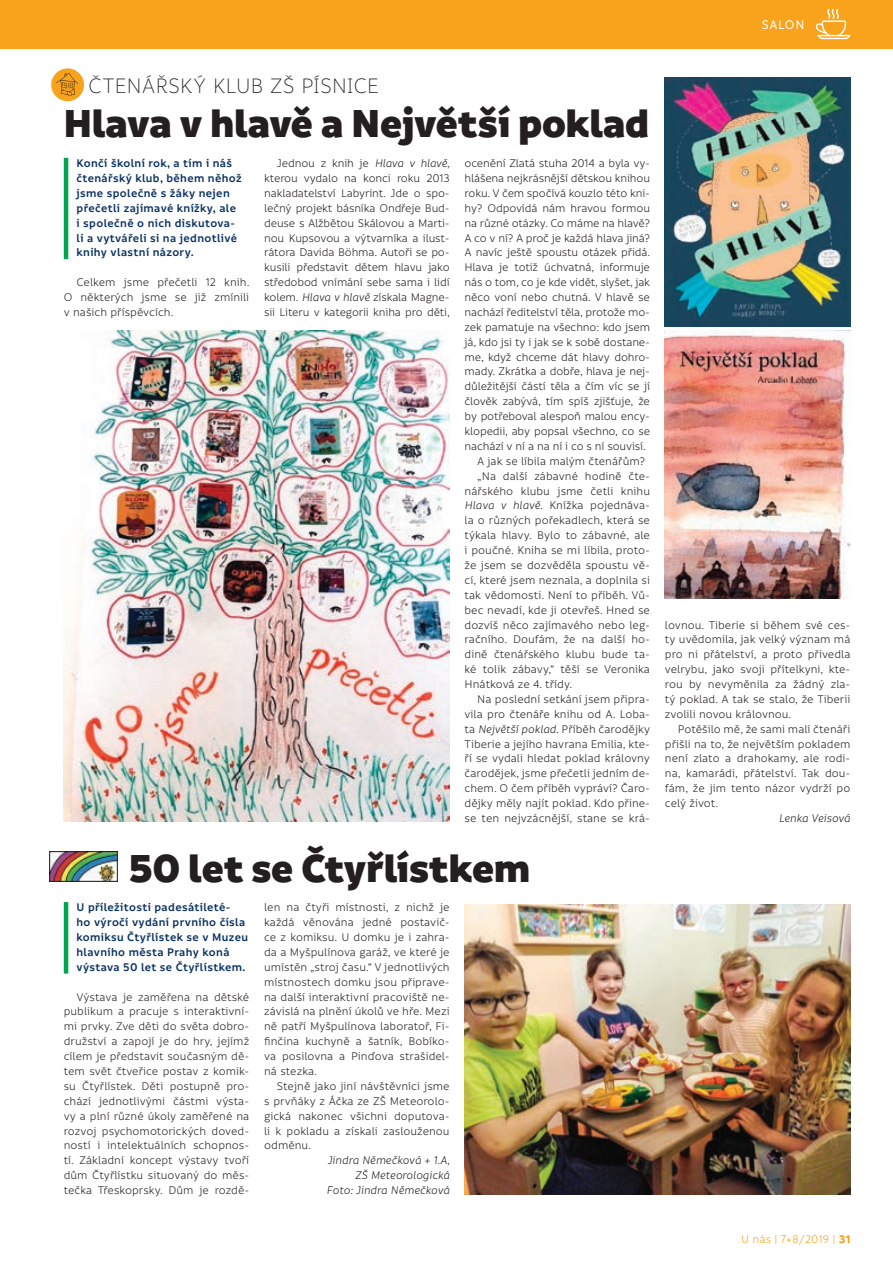
<style>
.page{position:relative;width:893px;height:1263px;background:#fff}
.page>*{position:absolute;margin:0;border:0;box-sizing:border-box;transform-origin:0 0}
.nadpis-01{font:900 42px "Informative";letter-spacing:-.005em;color:#231f20}
.sedy-nadtitul{font:300 22.5px "Informative";letter-spacing:-.01em;color:#231f20}
.t1{font:500 13.5px "Informative";letter-spacing:.045em;color:#fff}
.text{font:12px/14.9px "Informative";color:#231f20;text-align:justify}
.perex{font:600 12px/14.9px "Informative";letter-spacing:.03em;color:#083060}
.podpis{font:italic 12px/14.9px "Informative";color:#231f20;text-align:right}
.t2{font:12px "Informative";letter-spacing:.015em;color:#f9a21c}
.s1{font-style:italic}
.s2{font-weight:700}
</style>
<div class="page">
<div style="left:0;top:0;width:893px;height:48px;background:#f9a21c"></div>
<svg style="left:816px;top:9px;width:34px;height:30px"></svg>
<hr style="left:64px;top:158px;width:4px;height:101px;background:#00a54f">
<img style="left:665px;top:78px;width:185px;height:248px">
<img style="left:665px;top:331px;width:185px;height:268px">
<img style="left:64px;top:331px;width:386px;height:491px">
<div style="left:51px;top:68px;width:33px;height:33px;background:#f9a21c;border-radius:50%"></div>
<svg style="left:56px;top:73px;width:22px;height:23px"></svg>
<hr style="left:64px;top:902px;width:4px;height:71px;background:#00a54f">
<img style="left:465px;top:905px;width:385px;height:289px">
<img style="left:50px;top:852px;width:68px;height:29px">
<p class="t1" style="left:762px;top:18px;width:44px">SALON</p>
<p class="sedy-nadtitul" style="left:88px;top:74px;width:292px">ČTENÁŘSKÝ KLUB ZŠ PÍSNICE</p>
<p class="nadpis-01" style="left:64px;top:99px;width:587px">Hlava v hlavě a Největší poklad</p>
<p class="perex" style="left:77px;top:156px;width:167px">Končí školní rok, a tím i náš čtenářský klub, během něhož jsme společně s žáky nejen přečetli zajímavé knížky, ale i společně o nich diskutova&shy;li a vytvářeli si na jednotlivé knihy vlastní názory.</p>
<p class="text" style="left:64px;top:275px;width:187px;text-indent:13px">Celkem jsme přečetli 12 knih.<br>O některých jsme se již zmínili v našich příspěvcích.</p>
<p class="text" style="left:264px;top:156px;width:187px;text-indent:13px">Jednou z knih je <span class="s1">Hlava v hlavě</span>, kterou vydalo na konci roku 2013 nakladatelství Labyrint. Jde o spo&shy;lečný projekt básníka Ondřeje Bud&shy;deuse s Alžbětou Skálovou a Marti&shy;nou Kupsovou a výtvarníka a ilust&shy;rátora Davida Böhma. Autoři se po&shy;kusili představit dětem hlavu jako středobod vnímání sebe sama i lidí kolem. <span class="s1">Hlava v hlavě</span> získala Magne&shy;sii Literu v kategorii kniha pro děti,</p>
<p class="text" style="left:465px;top:156px;width:187px">ocenění Zlatá stuha 2014 a byla vy&shy;hlášena nejkrásnější dětskou knihou roku. V čem spočívá kouzlo této kni&shy;hy? Odpovídá nám hravou formou na různé otázky. Co máme na hlavě?<br>A co v ní? A proč je každá hlava jiná?<br>A navíc ještě spoustu otázek přidá.<br>Hlava je totiž úchvatná, informuje nás o tom, co je kde vidět, slyšet, jak něco voní nebo chutná. V hlavě se nachází ředitelství těla, protože mo&shy;zek pamatuje na všechno: kdo jsem já, kdo jsi ty i jak se k sobě dostane&shy;me, když chceme dát hlavy dohro&shy;mady. Zkrátka a dobře, hlava je nej&shy;důležitější částí těla a čím víc se jí člověk zabývá, tím spíš zjišťuje, že by potřeboval alespoň malou ency&shy;klopedii, aby popsal všechno, co se nachází v ní a na ní i co s ní souvisí.</p>
<p class="text" style="left:477px;top:454px;width:169px">A jak se líbila malým čtenářům?</p>
<p class="text" style="left:465px;top:469px;width:187px;text-indent:13px">„Na další zábavné hodině čte&shy;nářského klubu jsme četli knihu <span class="s1">Hlava v hlavě</span>. Knížka pojednáva&shy;la o různých pořekadlech, která se týkala hlavy. Bylo to zábavné, ale i poučné. Kniha se mi líbila, proto&shy;že jsem se dozvěděla spoustu vě&shy;cí, které jsem neznala, a doplnila si tak vědomosti. Není to příběh. Vů&shy;bec nevadí, kde ji otevřeš. Hned se dozvíš něco zajímavého nebo leg&shy;račního. Doufám, že na další ho&shy;dině čtenářského klubu bude ta&shy;ké tolik zábavy,“ těší se Veronika Hnátková ze 4. třídy.</p>
<p class="text" style="left:465px;top:692px;width:187px;text-indent:13px">Na poslední setkání jsem připra&shy;vila pro čtenáře knihu od A. Loba&shy;ta <span class="s1">Největší poklad</span>. Příběh čarodějky Tiberie a jejího havrana Emilia, kte&shy;ří se vydali hledat poklad královny čarodějek, jsme přečetli jedním de&shy;chem. O čem příběh vypráví? Čaro&shy;dějky měly najít poklad. Kdo přine&shy;se ten nejvzácnější, stane se krá-</p>
<p class="nadpis-01" style="left:129px;top:843px;width:403px">50 let se Čtyřlístkem</p>
<p class="perex" style="left:77px;top:900px;width:173px">U příležitosti padesátileté-<br>ho výročí vydání prvního čísla komiksu Čtyřlístek se v Muzeu hlavního města Prahy koná výstava 50 let se Čtyřlístkem.</p>
<p class="text" style="left:64px;top:990px;width:187px;text-indent:13px">Výstava je zaměřena na dětské publikum a pracuje s interaktivní&shy;mi prvky. Zve děti do světa dobro&shy;družství a zapojí je do hry, jejímž cílem je představit současným dě&shy;tem svět čtveřice postav z komik&shy;su Čtyřlístek. Děti postupně pro&shy;chází jednotlivými částmi výsta&shy;vy a plní různé úkoly zaměřené na rozvoj psychomotorických doved&shy;ností i intelektuálních schopnos&shy;tí. Základní koncept výstavy tvoří dům Čtyřlístku situovaný do měs&shy;tečka Třeskoprsky. Dům je rozdě-</p>
<p class="text" style="left:264px;top:900px;width:187px">len na čtyři místnosti, z nichž je každá věnována jedné postavič&shy;ce z komiksu. U domku je i zahra&shy;da a Myšpulínova garáž, ve které je umístěn „stroj času.“ V jednotlivých místnostech domku jsou připrave&shy;na další interaktivní pracoviště ne&shy;závislá na plnění úkolů ve hře. Mezi ně patří Myšpulínova laboratoř, Fi&shy;finčina kuchyně a šatník, Bobíko&shy;va posilovna a Pinďova strašidel&shy;ná stezka.</p>
<p class="text" style="left:264px;top:1079px;width:187px;text-indent:13px">Stejně jako jiní návštěvníci jsme s prvňáky z Áčka ze ZŠ Meteorolo&shy;gická nakonec všichni doputova&shy;li k pokladu a získali zaslouženou odměnu.</p>
<p class="podpis" style="left:327px;top:1153px;width:124px">Jindra Němečková + 1.A,<br>ZŠ Meteorologická</p>
<p class="podpis" style="left:327px;top:1183px;width:125px">Foto: Jindra Němečková</p>
<p class="text" style="left:665px;top:617px;width:187px">lovnou. Tiberie si během své ces&shy;ty uvědomila, jak velký význam má pro ni přátelství, a proto přivedla velrybu, jako svoji přítelkyni, kte&shy;rou by nevyměnila za žádný zla&shy;tý poklad. A tak se stalo, že Tiberii zvolili novou královnou.</p>
<p class="text" style="left:665px;top:722px;width:187px;text-indent:13px">Potěšilo mě, že sami malí čtenáři přišli na to, že největším pokladem není zlato a drahokamy, ale rodi&shy;na, kamarádi, přátelství. Tak dou&shy;fám, že jim tento názor vydrží po celý život.</p>
<p class="podpis" style="left:779px;top:811px;width:73px">Lenka Veisová</p>
<p class="t2" style="left:741px;top:1233px;width:111px">U nás | 7+8/2019 | <span class="s2">31</span></p>
</div>
